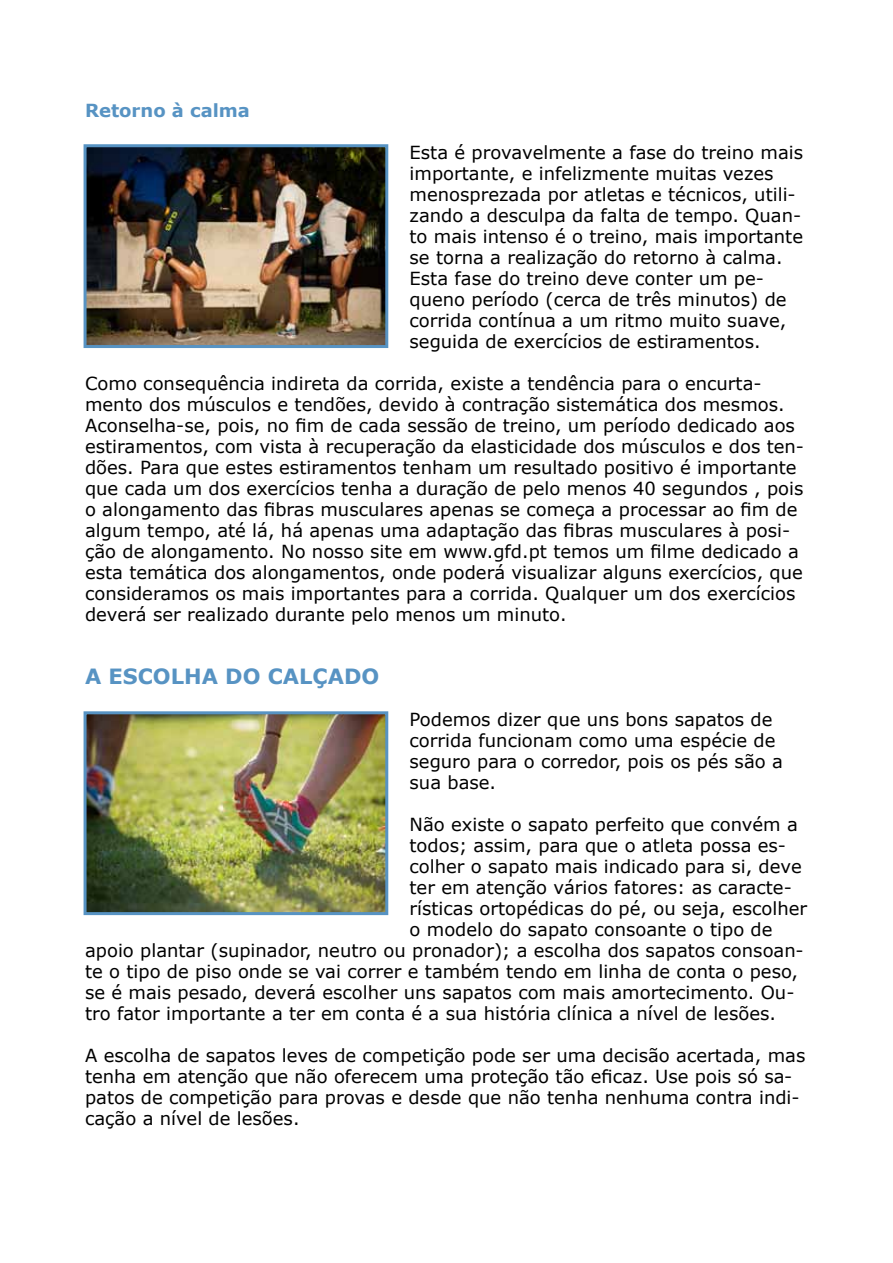
<style>
.page{position:relative;width:893px;height:1263px;background:#fff}
.page>*{position:absolute;margin:0;border:0;box-sizing:border-box;transform-origin:0 0}
.t1{font:700 21px "Verdana";color:#5793c3}
.t2{font:18px/21px "Verdana";color:#000}
.t3{font:700 18px "Verdana";color:#5793c3}
</style>
<div class="page">
<img style="left:88px;top:148px;width:296px;height:196px">
<div style="left:84px;top:144px;width:304px;height:204px;border:3px solid #5793c3"></div>
<img style="left:88px;top:715px;width:296px;height:196px">
<div style="left:84px;top:711px;width:304px;height:204px;border:3px solid #5793c3"></div>
<p class="t3" style="left:85px;top:98px;width:166px">RETORNO À CALMA</p>
<p class="t2" style="left:410px;top:142px;width:395px">Esta é provavelmente a fase do treino mais importante, e infelizmente muitas vezes menosprezada por atletas e técnicos, utili&shy;zando a desculpa da falta de tempo. Quan&shy;to mais intenso é o treino, mais importante se torna a realização do retorno à calma.<br>Esta fase do treino deve conter um pe&shy;queno período (cerca de três minutos) de corrida contínua a um ritmo muito suave, seguida de exercícios de estiramentos.</p>
<p class="t2" style="left:85px;top:373px;width:720px">Como consequência indireta da corrida, existe a tendência para o encurta&shy;mento dos músculos e tendões, devido à contração sistemática dos mesmos.<br>Aconselha-se, pois, no fim de cada sessão de treino, um período dedicado aos estiramentos, com vista à recuperação da elasticidade dos músculos e dos ten&shy;dões. Para que estes estiramentos tenham um resultado positivo é importante que cada um dos exercícios tenha a duração de pelo menos 40 segundos , pois o alongamento das fibras musculares apenas se começa a processar ao fim de algum tempo, até lá, há apenas uma adaptação das fibras musculares à posi&shy;ção de alongamento. No nosso site em www.gfd.pt temos um filme dedicado a esta temática dos alongamentos, onde poderá visualizar alguns exercícios, que consideramos os mais importantes para a corrida. Qualquer um dos exercícios deverá ser realizado durante pelo menos um minuto.</p>
<p class="t1" style="left:85px;top:661px;width:296px">A ESCOLHA DO CALÇADO</p>
<p class="t2" style="left:410px;top:709px;width:375px">Podemos dizer que uns bons sapatos de corrida funcionam como uma espécie de seguro para o corredor, pois os pés são a sua base.</p>
<p class="t2" style="left:410px;top:814px;width:390px">Não existe o sapato perfeito que convém a</p>
<p class="t2" style="left:410px;top:835px;width:378px">todos; assim, para que o atleta possa es-</p>
<p class="t2" style="left:410px;top:856px;width:394px">colher o sapato mais indicado para si, deve</p>
<p class="t2" style="left:410px;top:877px;width:384px">ter em atenção vários fatores: as caracte-</p>
<p class="t2" style="left:410px;top:898px;width:399px">rísticas ortopédicas do pé, ou seja, escolher</p>
<p class="t2" style="left:410px;top:919px;width:364px">o modelo do sapato consoante o tipo de</p>
<p class="t2" style="left:85px;top:940px;width:720px">apoio plantar (supinador, neutro ou pronador); a escolha dos sapatos consoan-</p>
<p class="t2" style="left:85px;top:961px;width:714px">te o tipo de piso onde se vai correr e também tendo em linha de conta o peso,</p>
<p class="t2" style="left:85px;top:982px;width:711px">se é mais pesado, deverá escolher uns sapatos com mais amortecimento. Ou-</p>
<p class="t2" style="left:85px;top:1003px;width:692px">tro fator importante a ter em conta é a sua história clínica a nível de lesões.</p>
<p class="t2" style="left:85px;top:1045px;width:722px">A escolha de sapatos leves de competição pode ser uma decisão acertada, mas tenha em atenção que não oferecem uma proteção tão eficaz. Use pois só sa&shy;patos de competição para provas e desde que não tenha nenhuma contra indi&shy;cação a nível de lesões.</p>
</div>
